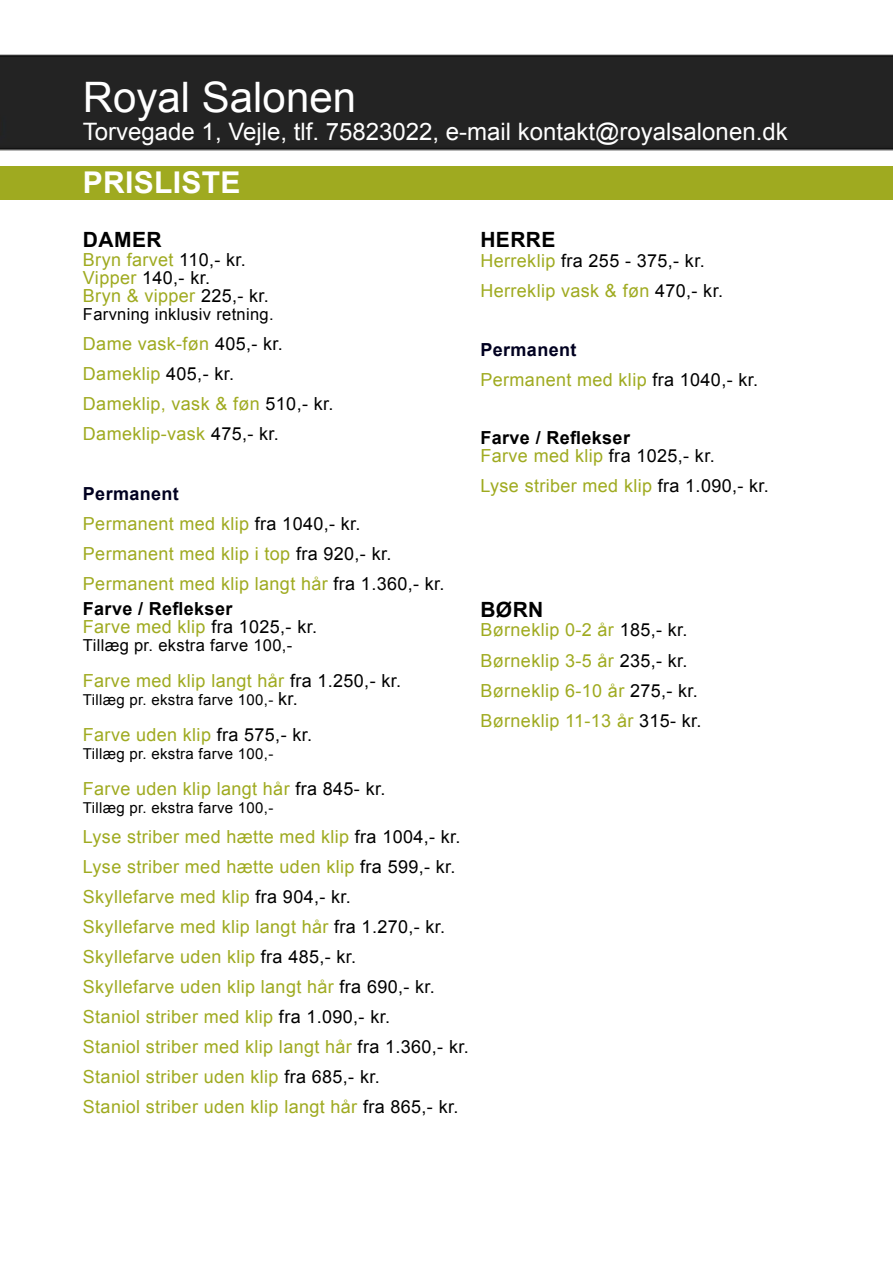
<style>
.page{position:relative;width:893px;height:1263px;background:#fff}
.page>*{position:absolute;margin:0;border:0;box-sizing:border-box;transform-origin:0 0}
.t1{font:42px "Arial";color:#fff}
.t2{font:700 30px "Arial";letter-spacing:.01em;color:#fff}
.t3{font:24px "Arial";color:#fff}
.t4{font:700 21px "Arial";letter-spacing:.02em;color:#000}
.t5{font:18px/30px "Arial";letter-spacing:.02em;color:#9faa20}
.t6{font:700 18px/18px "Arial";letter-spacing:.02em;color:#000}
.t7{font:16.5px "Arial";letter-spacing:.02em;color:#000}
.t8{font:15px "Arial";letter-spacing:.02em;color:#000}
.s1{color:#000}
.s2{font-weight:700;color:#000020}
.s3{font-weight:400;color:#9faa20}
.s4{font-weight:400}
.s5{font-size:18px}
</style>
<div class="page">
<div style="left:0;top:166px;width:893px;height:33px;background:#9faa20"></div>
<div style="left:721px;top:54px;width:172px;height:96px;background:#232323"></div>
<div style="left:0;top:54px;width:721px;height:96px;background:#232323"></div>
<h1 class="t1" style="left:83px;top:69px;width:275px">Royal Salonen</h1>
<h3 class="t3" style="left:83px;top:116px;width:706px">Torvegade 1, Vejle, tlf. 75823022, e-mail kontakt@royalsalonen.dk</h3>
<h2 class="t2" style="left:83px;top:163px;width:159px">PRISLISTE</h2>
<p class="t4" style="left:83px;top:226px;width:65px">Damer</p>
<p class="t5" style="left:83px;top:250px;width:187px;line-height:18px">Bryn farvet <span class="s1">110,- kr.<br></span>Vipper <span class="s1">140,- kr.<br></span>Bryn &amp; vipper <span class="s1">225,- kr.</span></p>
<p class="t7" style="left:83px;top:303px;width:192px">Farvning inklusiv retning.</p>
<p class="t5" style="left:83px;top:328px;width:252px">Dame vask-føn <span class="s1">405,- kr.<br></span>Dameklip <span class="s1">405,- kr.<br></span>Dameklip, vask &amp; føn <span class="s1">510,- kr.<br></span>Dameklip-vask <span class="s1">475,- kr.</span></p>
<p class="t5" style="left:83px;top:478px;width:363px"><span class="s2">Permanent<br></span>Permanent med klip <span class="s1">fra 1040,- kr.<br></span>Permanent med klip i top <span class="s1">fra 920,- kr.<br></span>Permanent med klip langt hår <span class="s1">fra 1.360,- kr.</span></p>
<p class="t6" style="left:83px;top:600px;width:236px">Farve / Reflekser<br><span class="s3">Farve med klip</span> <span class="s4">fra 1025,- kr.</span></p>
<p class="t7" style="left:83px;top:634px;width:211px">Tillæg pr. ekstra farve 100,-</p>
<p class="t5" style="left:83px;top:666px;width:320px">Farve med klip langt hår <span class="s1">fra 1.250,- kr.</span></p>
<p class="t8" style="left:83px;top:690px;width:216px">Tillæg pr. ekstra farve 100,- <span class="s5">kr.</span></p>
<p class="t5" style="left:83px;top:720px;width:231px">Farve uden klip <span class="s1">fra 575,- kr.</span></p>
<p class="t8" style="left:83px;top:744px;width:192px">Tillæg pr. ekstra farve 100,-</p>
<p class="t5" style="left:83px;top:774px;width:304px">Farve uden klip langt hår <span class="s1">fra 845- kr.</span></p>
<p class="t8" style="left:83px;top:798px;width:192px">Tillæg pr. ekstra farve 100,-</p>
<p class="t5" style="left:83px;top:822px;width:387px">Lyse striber med hætte med klip <span class="s1">fra 1004,- kr.<br></span>Lyse striber med hætte uden klip <span class="s1">fra 599,- kr.<br></span>Skyllefarve med klip <span class="s1">fra 904,- kr.<br></span>Skyllefarve med klip langt hår <span class="s1">fra 1.270,- kr.<br></span>Skyllefarve uden klip <span class="s1">fra 485,- kr.<br></span>Skyllefarve uden klip langt hår <span class="s1">fra 690,- kr.<br></span>Staniol striber med klip <span class="s1">fra 1.090,- kr.<br></span>Staniol striber med klip langt hår <span class="s1">fra 1.360,- kr.<br></span>Staniol striber uden klip <span class="s1">fra 685,- kr.<br></span>Staniol striber uden klip langt hår <span class="s1">fra 865,- kr.</span></p>
<p class="t4" style="left:480px;top:226px;width:31px">Herre</p>
<p class="t5" style="left:480px;top:246px;width:244px">Herreklip <span class="s1">fra 255 - 375,- kr.<br></span>Herreklip vask &amp; føn <span class="s1">470,- kr.</span></p>
<p class="t5" style="left:480px;top:334px;width:279px"><span class="s2">Permanent<br></span>Permanent med klip <span class="s1">fra 1040,- kr.</span></p>
<p class="t6" style="left:480px;top:429px;width:236px">Farve / Reflekser<br><span class="s3">Farve med klip</span> <span class="s4">fra 1025,- kr.</span></p>
<p class="t5" style="left:480px;top:471px;width:290px">Lyse striber med klip <span class="s1">fra 1.090,- kr.</span></p>
<p class="t4" style="left:480px;top:596px;width:65px">Børn</p>
<p class="t5" style="left:480px;top:615px;width:223px">Børneklip 0-2 år <span class="s1">185,- kr.<br></span>Børneklip 3-5 år <span class="s1">235,- kr.<br></span>Børneklip 6-10 år <span class="s1">275,- kr.<br></span>Børneklip 11-13 år <span class="s1">315- kr.</span></p>
</div>
